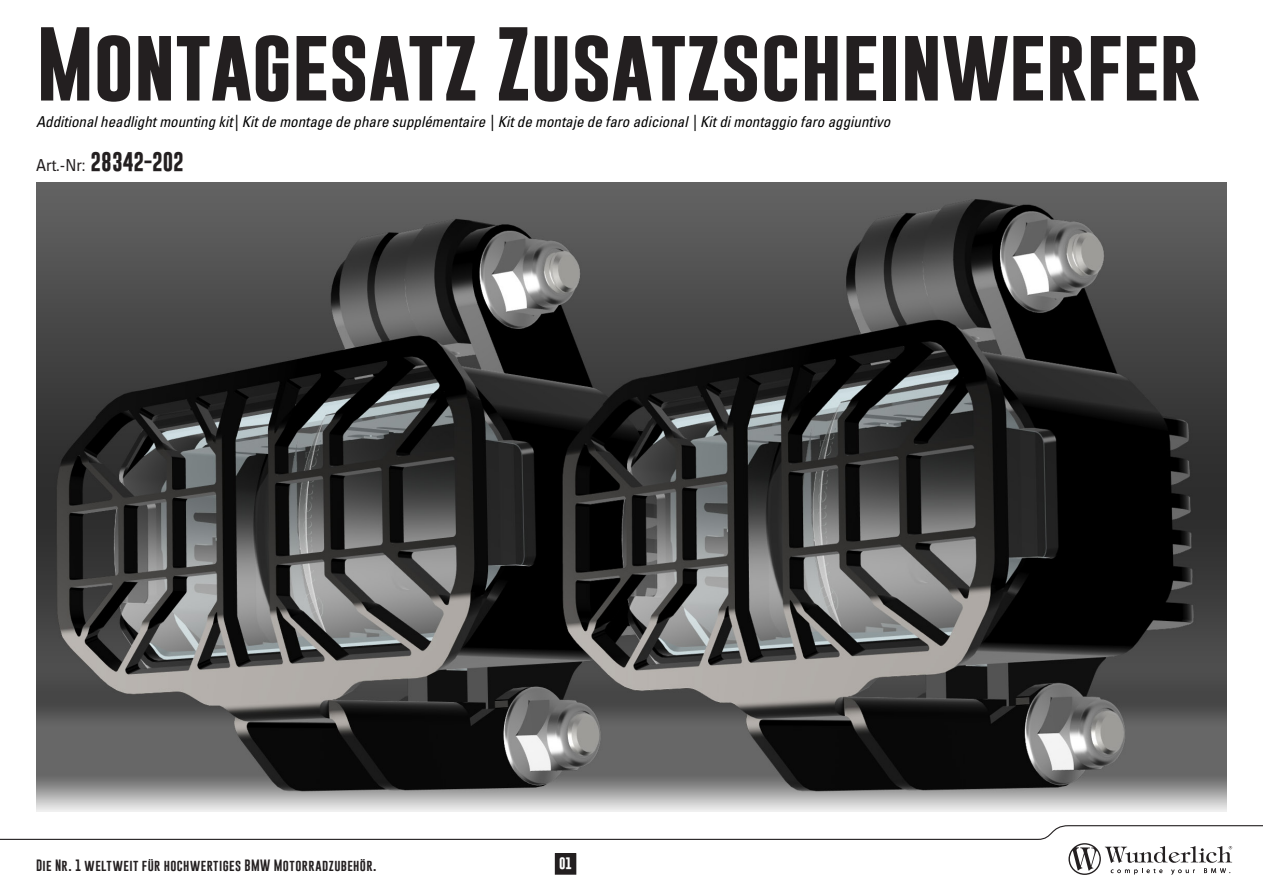
<style>
.page{position:relative;width:1263px;height:893px;background:#fff}
.page>*{position:absolute;margin:0;border:0;box-sizing:border-box;transform-origin:0 0}
.t1{font:700 75px "Gobold";letter-spacing:-.01em;color:#231f20}
.t2{font:700 19.5px "Gobold";color:#231f20}
.t3{font:italic condensed 15px "Univers LT Std";color:#000}
.t4{font:12px "Gobold";letter-spacing:.035em;color:#231f20}
.t5{font:700 12px "Gobold";color:#fff}
.s1{font-family:"Univers LT Std";font-weight:400;font-stretch:condensed;font-size:16.5px}
</style>
<div class="page">
<svg style="left:0;top:825px;width:1263px;height:50px"></svg>
<img style="left:36px;top:182px;width:1191px;height:630px">
<div style="left:555px;top:854px;width:21px;height:20px;background:#231f20"></div>
<div style="left:555px;top:853px;width:21px;height:21px;border:1px solid #231f20"></div>
<p class="t1" style="left:36px;top:15px;width:1165px">Montagesatz Zusatzscheinwerfer</p>
<p class="t3" style="left:36px;top:112px;width:855px">Additional headlight mounting kit| Kit de montage de phare supplémentaire | Kit de montaje de faro adicional | Kit di montaggio faro aggiuntivo</p>
<p class="t2" style="left:36px;top:149px;width:149px"><span class="s1">Art.-Nr:</span> 28342-202</p>
<p class="t4" style="left:36px;top:858px;width:342px">Die Nr. 1 weltweit für hochwertiges BMW Motorradzubehör.</p>
<p class="t5" style="left:559px;top:855px;width:15px">01</p>
</div>
